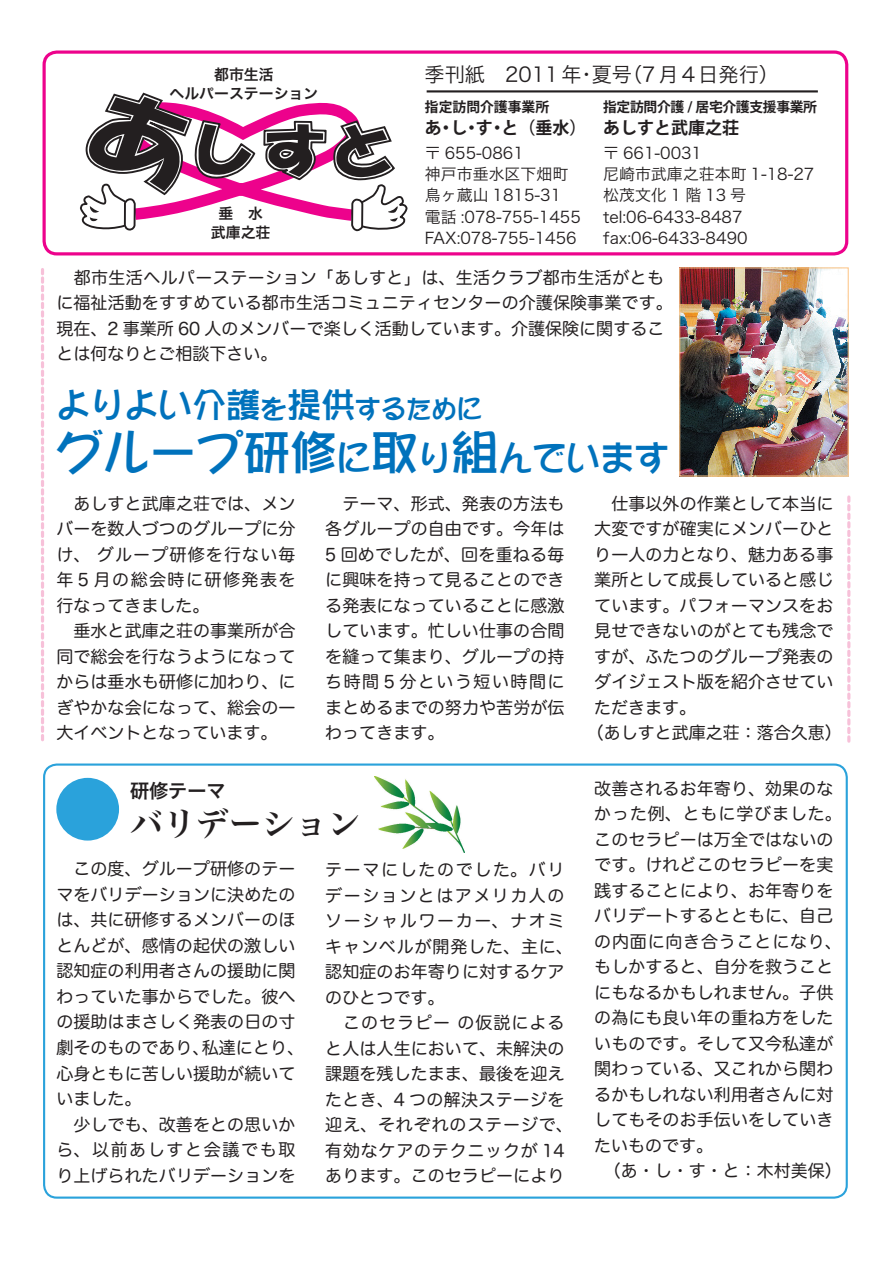
<style>
.page{position:relative;width:893px;height:1263px;background:#fff}
.page>*{position:absolute;margin:0;border:0;box-sizing:border-box;transform-origin:0 0}
.t1{font:600 46.8px "DFPOP1";color:#0072bc}
.t2{font:600 34.05px "DFPOP1";color:#0072bc}
.t3{font:33px "Hira Min Pro W6";color:#231f20}
.t4{font:20.25px "Hira Kaku Pro W3";color:#231f20}
.t5{font:19.2px "Hira Kaku Pro W6";color:#231f20}
.t6{font:16.95px/25.5px "Hira Maru Pro W4";letter-spacing:.005em;color:#231f20}
.t7{font:16.95px/25.5px "Hira Maru Pro W4";letter-spacing:.045em;color:#231f20}
.t8{font:700 16.95px "Koz Go Std";color:#231f20}
.t9{font:16.95px "Hira Maru Pro W4";letter-spacing:.05em;color:#231f20}
.t10{font:15.9px/21.3px "Hira Kaku Pro W3";color:#231f20}
.t11{font:14.85px/19.2px "Hira Kaku Pro W6";color:#231f20;text-align:center}
.t12{font:700 13.8px "Koz Go Std";letter-spacing:-.025em;color:#231f20}
.t13{font:700 13.8px "Koz Go Std";color:#231f20}
.s1{font-size:26.55px}
.s2{font-size:25.5px}
.s3{font-size:34.05px}
</style>
<div class="page">
<img style="left:681px;top:269px;width:166px;height:206px">
<div style="left:679px;top:267px;width:170px;height:210px;border:1px solid #fdc689"></div>
<svg style="left:42px;top:50px;width:807px;height:204px"></svg>
<hr style="left:427px;top:90px;width:391px;height:2px;background:#231f20">
<svg style="left:41px;top:269px;width:3px;height:471px"></svg>
<svg style="left:847px;top:497px;width:3px;height:244px"></svg>
<svg style="left:43px;top:763px;width:805px;height:434px"></svg>
<img style="left:374px;top:777px;width:90px;height:75px">
<p class="t11" style="left:169px;top:64px;width:150px">都市生活<br>ヘルパーステーション</p>
<p class="t11" style="left:211px;top:203px;width:61px">垂　水武庫之荘</p>
<p class="t4" style="left:424px;top:56px;width:356px">季刊紙　2011年・夏号（7月 4日発行）</p>
<p class="t13" style="left:425px;top:98px;width:126px">指定訪問介護事業所</p>
<p class="t8" style="left:425px;top:117px;width:163px">あ・し・す・と（垂水）</p>
<p class="t10" style="left:425px;top:141px;width:157px">〒 655-0861<br>神戸市垂水区下畑町鳥ヶ蔵山 1815-31電話 :078-755-1455<br>FAX:078-755-1456</p>
<p class="t12" style="left:603px;top:98px;width:215px">指定訪問介護 / 居宅介護支援事業所</p>
<p class="t8" style="left:603px;top:117px;width:138px">あしすと武庫之荘</p>
<p class="t10" style="left:603px;top:141px;width:213px">〒 661-0031<br>尼崎市武庫之荘本町 1-18-27松茂文化 1 階 13 号tel:06-6433-8487 fax:06-6433-8490</p>
<p class="t6" style="left:56px;top:264px;width:618px">　都市生活ヘルパーステーション「あしすと」は、生活クラブ都市生活がともに福祉活動をすすめている都市生活コミュニティセンターの介護保険事業です。現在、2 事業所 60 人のメンバーで楽しく活動しています。介護保険に関することは何なりとご相談下さい。</p>
<h2 class="t2" style="left:56px;top:388px;width:428px">よりよい介護<span class="s1">を</span>提供<span class="s2">するために</span></h2>
<h1 class="t1" style="left:56px;top:428px;width:614px">グループ研修<span class="s3">に</span>取<span class="s3">り</span>組<span class="s3">んでいます</span></h1>
<p class="t6" style="left:56px;top:489px;width:241px;text-indent:17px">あしすと武庫之荘では、メンバーを数人づつのグループに分け、 グループ研修を行ない毎年 5 月の総会時に研修発表を行なってきました。<br>　垂水と武庫之荘の事業所が合同で総会を行なうようになってからは垂水も研修に加わり、にぎやかな会になって、総会の一大イベントとなっています。</p>
<p class="t6" style="left:325px;top:489px;width:241px;text-align:justify">　テーマ、形式、発表の方法も各グループの自由です。今年は5 回めでしたが、回を重ねる毎に興味を持って見ることのできる発表になっていることに感激しています。忙しい仕事の合間を縫って集まり、グループの持ち時間 5 分という短い時間にまとめるまでの努力や苦労が伝わってきます。</p>
<p class="t6" style="left:594px;top:489px;width:241px">　仕事以外の作業として本当に</p>
<p class="t6" style="left:594px;top:515px;width:241px">大変ですが確実にメンバーひと</p>
<p class="t6" style="left:594px;top:540px;width:241px">り一人の力となり、魅力ある事</p>
<p class="t6" style="left:594px;top:566px;width:241px">業所として成長していると感じ</p>
<p class="t6" style="left:594px;top:592px;width:241px">ています。パフォーマンスをお</p>
<p class="t6" style="left:594px;top:617px;width:241px">見せできないのがとても残念で</p>
<p class="t6" style="left:594px;top:643px;width:241px">すが、ふたつのグループ発表の</p>
<p class="t6" style="left:594px;top:668px;width:241px">ダイジェスト版を紹介させてい</p>
<p class="t6" style="left:594px;top:694px;width:104px">ただきます。</p>
<p class="t6" style="left:587px;top:719px;width:257px">（あしすと武庫之荘：落合久恵）</p>
<p class="t5" style="left:130px;top:773px;width:97px">研修テーマ</p>
<h3 class="t3" style="left:130px;top:794px;width:232px">バリデーション</h3>
<p class="t6" style="left:56px;top:855px;width:249px;text-indent:17px">この度、グループ研修のテーマをバリデーションに決めたのは、共に研修するメンバーのほとんどが、感情の起伏の激しい認知症の利用者さんの援助に関わっていた事からでした。彼への援助はまさしく発表の日の寸劇そのものであり、私達にとり、心身ともに苦しい援助が続いていました。<br>　少しでも、改善をとの思いから、以前あしすと会議でも取り上げられたバリデーションを</p>
<p class="t7" style="left:325px;top:856px;width:249px">テーマにしたのでした。バリデーションとはアメリカ人のソーシャルワーカー、ナオミキャンベルが開発した、主に、認知症のお年寄りに対するケアのひとつです。<br>　このセラピー の仮説によると人は人生において、未解決の課題を残したまま、最後を迎えたとき、4 つの解決ステージを迎え、それぞれのステージで、有効なケアのテクニックが 14あります。このセラピーにより</p>
<p class="t6" style="left:594px;top:774px;width:241px">改善されるお年寄り、効果のな</p>
<p class="t9" style="left:594px;top:799px;width:249px">かった例、ともに学びました。</p>
<p class="t6" style="left:594px;top:825px;width:241px">このセラピーは万全ではないの</p>
<p class="t6" style="left:594px;top:851px;width:241px">です。けれどこのセラピーを実</p>
<p class="t6" style="left:594px;top:876px;width:241px">践することにより、お年寄りを</p>
<p class="t6" style="left:594px;top:902px;width:241px">バリデートするとともに、自己</p>
<p class="t7" style="left:594px;top:927px;width:249px">の内面に向き合うことになり、</p>
<p class="t6" style="left:594px;top:953px;width:241px">もしかすると、自分を救うこと</p>
<p class="t6" style="left:594px;top:978px;width:241px">にもなるかもしれません。子供</p>
<p class="t6" style="left:594px;top:1004px;width:241px">の為にも良い年の重ね方をした</p>
<p class="t6" style="left:594px;top:1029px;width:241px">いものです。そして又今私達が</p>
<p class="t6" style="left:594px;top:1055px;width:241px">関わっている、又これから関わ</p>
<p class="t6" style="left:594px;top:1080px;width:241px">るかもしれない利用者さんに対</p>
<p class="t6" style="left:594px;top:1106px;width:241px">してもそのお手伝いをしていき</p>
<p class="t6" style="left:594px;top:1132px;width:121px">たいものです。</p>
<p class="t6" style="left:604px;top:1157px;width:240px">（あ・し・す・と：木村美保）</p>
</div>
